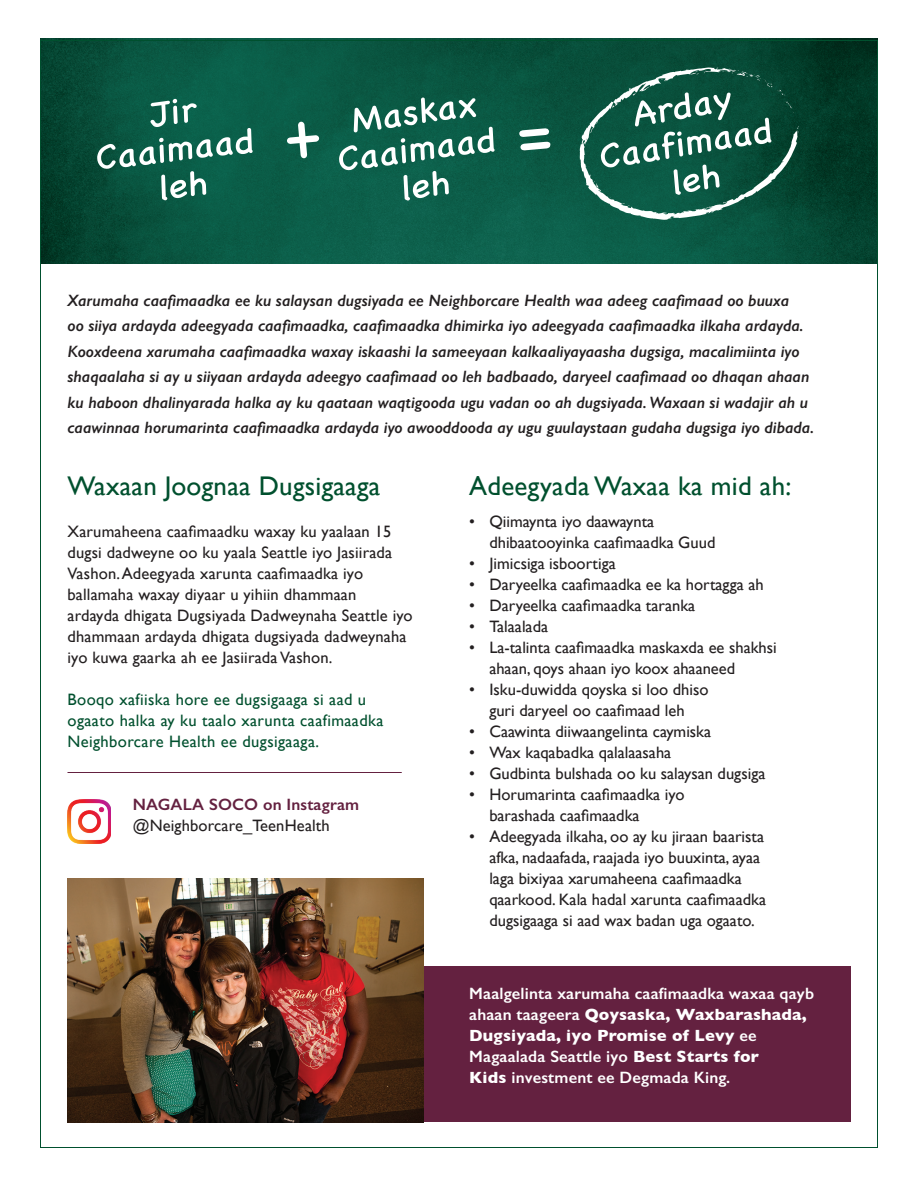
<style>
.page{position:relative;width:918px;height:1188px;background:#fff}
.page>*{position:absolute;margin:0;border:0;box-sizing:border-box;transform-origin:0 0}
.t1{font:27px "Gill Sans";letter-spacing:.01em;color:#00502e}
.t2{font:16.5px/21px "Gill Sans";color:#231f20}
.t3{font:italic 600 16.5px/25.5px "Gill Sans";color:#231f20}
.t4{font:600 16.5px/21px "Gill Sans";letter-spacing:.01em;color:#fff}
.t5{font:16.5px/21px "Gill Sans";letter-spacing:.025em;color:#00502e}
.t6{font:600 16.5px "Gill Sans";letter-spacing:.01em;color:#642140}
.s1{font-weight:700}
</style>
<div class="page">
<div style="left:402px;top:966px;width:448px;height:155px;background:#642140"></div>
<img style="left:40px;top:39px;width:837px;height:225px">
<img style="left:68px;top:878px;width:355px;height:244px">
<img style="left:68px;top:800px;width:43px;height:43px">
<hr style="left:68px;top:772px;width:334px;height:1px;background:#642140">
<svg style="left:97px;top:99px;width:156px;height:101px;background:#2c715f"></svg>
<svg style="left:339px;top:98px;width:156px;height:103px;background:#387b6a"></svg>
<svg style="left:580px;top:68px;width:219px;height:152px;background:#2e6b5a"></svg>
<svg style="left:285px;top:120px;width:36px;height:40px"></svg>
<svg style="left:519px;top:128px;width:32px;height:23px"></svg>
<p class="t3" style="left:68px;top:288px;width:748px">Xarumaha caafimaadka ee ku salaysan dugsiyada ee Neighborcare Health waa adeeg caafimaad oo buuxa<br>oo siiya ardayda adeegyada caafimaadka, caafimaadka dhimirka iyo adeegyada caafimaadka ilkaha ardayda.<br>Kooxdeena xarumaha caafimaadka waxay iskaashi la sameeyaan kalkaaliyayaasha dugsiga, macalimiinta iyo shaqaalaha si ay u siiyaan ardayda adeegyo caafimaad oo leh badbaado, daryeel caafimaad oo dhaqan ahaan ku haboon dhalinyarada halka ay ku qaataan waqtigooda ugu vadan oo ah dugsiyada. Waxaan si wadajir ah u caawinnaa horumarinta caafimaadka ardayda iyo awooddooda ay ugu guulaystaan gudaha dugsiga iyo dibada.</p>
<h1 class="t1" style="left:68px;top:470px;width:314px">Waxaan Joognaa Dugsigaaga</h1>
<p class="t2" style="left:68px;top:521px;width:347px">Xarumaheena caafimaadku waxay ku yaalaan 15 dugsi dadweyne oo ku yaala Seattle iyo Jasiirada Vashon. Adeegyada xarunta caafimaadka iyo ballamaha waxay diyaar u yihiin dhammaan<br>ardayda dhigata Dugsiyada Dadweynaha Seattle iyo dhammaan ardayda dhigata dugsiyada dadweynaha iyo kuwa gaarka ah ee Jasiirada Vashon.</p>
<p class="t5" style="left:68px;top:689px;width:318px">Booqo xafiiska hore ee dugsigaaga si aad u ogaato halka ay ku taalo xarunta caafimaadka<br>Neighborcare Health ee dugsigaaga.</p>
<h1 class="t1" style="left:469px;top:470px;width:324px">Adeegyada Waxaa ka mid ah:</h1>
<p class="t2" style="left:489px;top:510px;width:228px;text-indent:-20px">• Qiimaynta iyo daawaynta dhibaatooyinka caafimaadka Guud</p>
<p class="t2" style="left:469px;top:552px;width:148px">• Jimicsiga isboortiga</p>
<p class="t2" style="left:469px;top:573px;width:296px">• Daryeelka caafimaadka ee ka hortagga ah</p>
<p class="t2" style="left:469px;top:594px;width:228px">• Daryeelka caafimaadka taranka</p>
<p class="t2" style="left:469px;top:615px;width:81px">• Talaalada</p>
<p class="t2" style="left:489px;top:636px;width:289px;text-indent:-20px">• La-talinta caafimaadka maskaxda ee shakhsi ahaan, qoys ahaan iyo koox ahaaneed</p>
<p class="t2" style="left:469px;top:678px;width:241px;text-align:center">• Isku-duwidda qoyska si loo dhiso guri daryeel oo caafimaad leh</p>
<p class="t2" style="left:469px;top:720px;width:244px">• Caawinta diiwaangelinta caymiska</p>
<p class="t2" style="left:469px;top:741px;width:204px">• Wax kaqabadka qalalaasaha</p>
<p class="t2" style="left:469px;top:762px;width:298px">• Gudbinta bulshada oo ku salaysan dugsiga</p>
<p class="t2" style="left:489px;top:783px;width:197px;text-indent:-20px">• Horumarinta caafimaadka iyo barashada caafimaadka</p>
<p class="t2" style="left:489px;top:825px;width:278px;text-indent:-20px">• Adeegyada ilkaha, oo ay ku jiraan baarista afka, nadaafada, raajada iyo buuxinta, ayaa laga bixiyaa xarumaheena caafimaadka qaarkood. Kala hadal xarunta caafimaadka dugsigaaga si aad wax badan uga ogaato.</p>
<p class="t6" style="left:133px;top:794px;width:228px">NAGALA SOCO on Instagram</p>
<p class="t2" style="left:133px;top:815px;width:199px">@Neighborcare_TeenHealth</p>
<p class="t4" style="left:469px;top:983px;width:346px">Maalgelinta xarumaha caafimaadka waxaa qayb ahaan taageera <span class="s1">Qoysaska, Waxbarashada, Dugsiyada, iyo Promise of Levy</span> ee Magaalada Seattle iyo <span class="s1">Best Starts for<br>Kids</span> investment ee Degmada King.</p>
</div>
